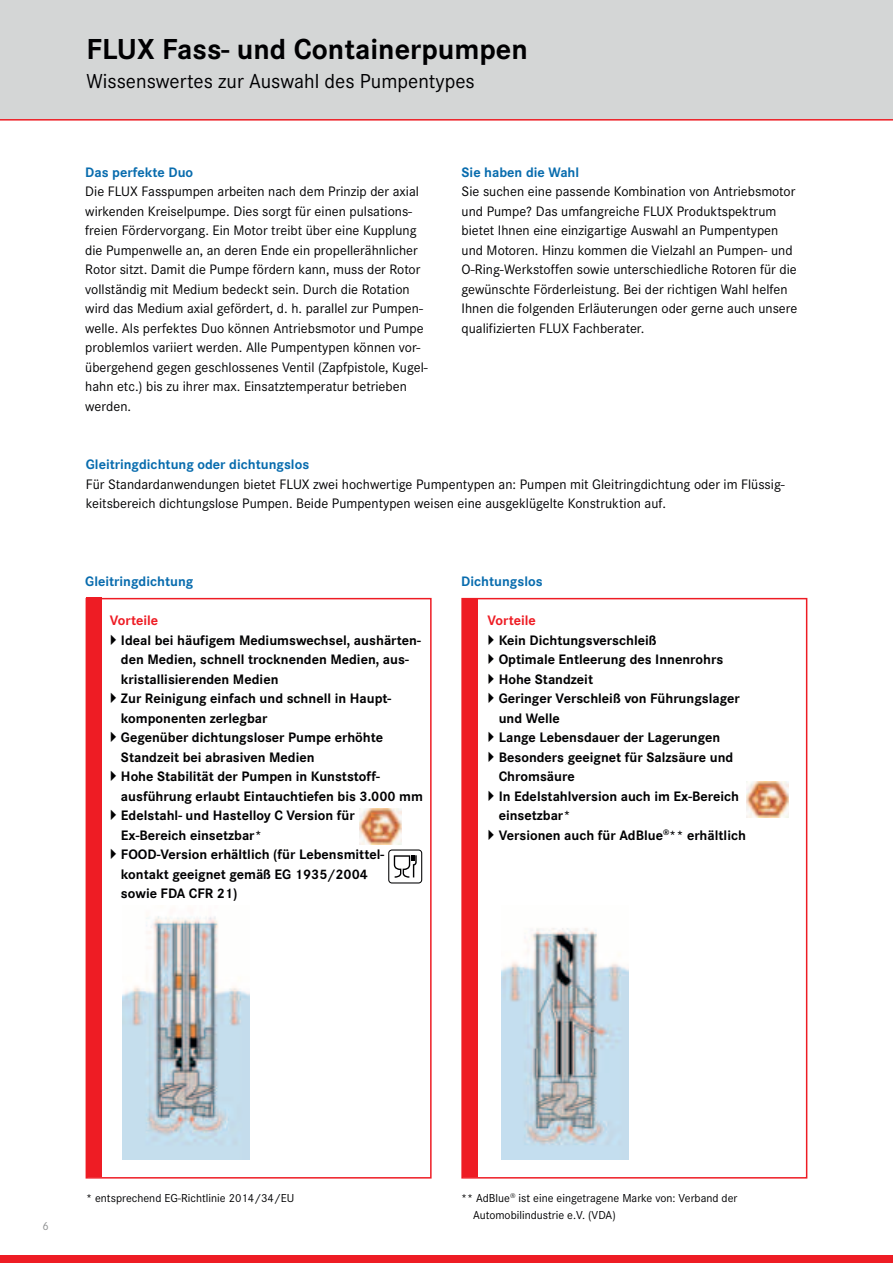
<style>
.page{position:relative;width:893px;height:1263px;background:#fff}
.page>*{position:absolute;margin:0;border:0;box-sizing:border-box;transform-origin:0 0}
.t1{font:700 30px "Corporate S";color:#000002}
.t2{font:21px "Corporate S";color:#000002}
.t3{font:14.25px/19.5px "Corporate S";color:#000002}
.t4{font:700 14.25px/19.5px "Corporate S";color:#000002}
.t5{font:700 14.25px "Corporate S";color:#086cae}
.t6{font:700 14.25px "Corporate S";color:#ee1c24}
.t7{font:12px/16.5px "Corporate S";color:#000002}
.t8{font:12px "Corporate S";color:#919394}
</style>
<div class="page">
<div style="left:0;top:0;width:893px;height:119px;background:#d4d6d6"></div>
<hr style="left:0;top:119px;width:893px;height:2px;background:#ee1c24">
<div style="left:0;top:1255px;width:893px;height:8px;background:#ee1c24"></div>
<svg style="left:85px;top:597px;width:723px;height:582px"></svg>
<img style="left:501px;top:905px;width:128px;height:254px">
<img style="left:122px;top:905px;width:128px;height:254px">
<img style="left:747px;top:782px;width:42px;height:35px">
<img style="left:359px;top:808px;width:43px;height:36px">
<svg style="left:388px;top:849px;width:34px;height:34px"></svg>
<svg style="left:111px;top:634px;width:5px;height:11px"></svg>
<svg style="left:111px;top:693px;width:5px;height:10px"></svg>
<svg style="left:111px;top:732px;width:5px;height:10px"></svg>
<svg style="left:111px;top:771px;width:5px;height:10px"></svg>
<svg style="left:111px;top:810px;width:5px;height:10px"></svg>
<svg style="left:111px;top:849px;width:5px;height:10px"></svg>
<svg style="left:489px;top:634px;width:5px;height:11px"></svg>
<svg style="left:489px;top:654px;width:5px;height:10px"></svg>
<svg style="left:489px;top:673px;width:5px;height:11px"></svg>
<svg style="left:489px;top:693px;width:5px;height:10px"></svg>
<svg style="left:489px;top:732px;width:5px;height:10px"></svg>
<svg style="left:489px;top:751px;width:5px;height:11px"></svg>
<svg style="left:489px;top:790px;width:5px;height:11px"></svg>
<svg style="left:489px;top:829px;width:5px;height:11px"></svg>
<h1 class="t1" style="left:86px;top:37px;width:443px">FLUX Fass- und Containerpumpen</h1>
<h2 class="t2" style="left:86px;top:73px;width:390px">Wissenswertes zur Auswahl des Pumpentypes</h2>
<p class="t5" style="left:85px;top:166px;width:109px">Das perfekte Duo</p>
<p class="t3" style="left:85px;top:183px;width:344px">Die FLUX Fasspumpen arbeiten nach dem Prinzip der axial wirkenden Kreiselpumpe. Dies sorgt für einen pulsations&shy;freien Fördervorgang. Ein Motor treibt über eine Kupplung die Pumpenwelle an, an deren Ende ein propellerähnlicher Rotor sitzt. Damit die Pumpe fördern kann, muss der Rotor vollständig mit Medium bedeckt sein. Durch die Rotation wird das Medium axial gefördert, d. h. parallel zur Pumpen&shy;welle. Als perfektes Duo können Antriebsmotor und Pumpe problemlos variiert werden. Alle Pumpentypen können vor&shy;übergehend gegen geschlossenes Ventil (Zapfpistole, Kugel&shy;hahn etc.) bis zu ihrer max. Einsatztemperatur betrieben werden.</p>
<p class="t5" style="left:462px;top:166px;width:119px">Sie haben die Wahl</p>
<p class="t3" style="left:462px;top:183px;width:337px">Sie suchen eine passende Kombination von Antriebsmotor und Pumpe? Das umfangreiche FLUX Produktspektrum bietet Ihnen eine einzigartige Auswahl an Pumpentypen und Motoren. Hinzu kommen die Vielzahl an Pumpen- und O-Ring-Werkstoffen sowie unterschiedliche Rotoren für die gewünschte Förderleistung. Bei der richtigen Wahl helfen Ihnen die folgenden Erläuterungen oder gerne auch unsere qualifizierten FLUX Fachberater.</p>
<p class="t5" style="left:86px;top:459px;width:225px">Gleitringdichtung oder dichtungslos</p>
<p class="t3" style="left:86px;top:475px;width:700px">Für Standardanwendungen bietet FLUX zwei hochwertige Pumpentypen an: Pumpen mit Gleitringdichtung oder im Flüssig&shy;keitsbereich dichtungslose Pumpen. Beide Pumpentypen weisen eine ausgeklügelte Konstruktion auf.</p>
<p class="t5" style="left:85px;top:576px;width:110px">Gleitringdichtung</p>
<p class="t5" style="left:461px;top:576px;width:83px">Dichtungslos</p>
<p class="t6" style="left:110px;top:615px;width:50px">Vorteile</p>
<p class="t4" style="left:121px;top:631px;width:303px">Ideal bei häufigem Mediumswechsel, aushärten&shy;den Medien, schnell trocknenden Medien, aus&shy;kristallisierenden Medien<br>Zur Reinigung einfach und schnell in Haupt&shy;komponenten zerlegbar<br>Gegenüber dichtungsloser Pumpe erhöhte Standzeit bei abrasiven Medien<br>Hohe Stabilität der Pumpen in Kunststoff&shy;ausführung erlaubt Eintauchtiefen bis 3.000 mm Edelstahl- und Hastelloy C Version für Ex-Bereich einsetzbar*<br>FOOD-Version erhältlich (für Lebensmittel&shy;kontakt geeignet gemäß EG 1935/2004<br>sowie FDA CFR 21)</p>
<p class="t6" style="left:488px;top:615px;width:50px">Vorteile</p>
<p class="t4" style="left:499px;top:631px;width:249px">Kein Dichtungsverschleiß<br>Optimale Entleerung des Innenrohrs<br>Hohe Standzeit<br>Geringer Verschleiß von Führungslager und Welle<br>Lange Lebensdauer der Lagerungen<br>Besonders geeignet für Salzsäure und<br>Chromsäure<br>In Edelstahlversion auch im Ex-Bereich einsetzbar*<br>Versionen auch für AdBlue<sup>®</sup>** erhältlich</p>
<p class="t8" style="left:43px;top:1221px;width:8px">6</p>
<p class="t7" style="left:86px;top:1191px;width:210px">* entsprechend EG-Richtlinie 2014/34/EU</p>
<p class="t7" style="left:473px;top:1191px;width:266px;text-indent:-12px">** AdBlue<sup>®</sup> ist eine eingetragene Marke von: Verband der<br>Automobilindustrie e.V. (VDA)</p>
</div>
